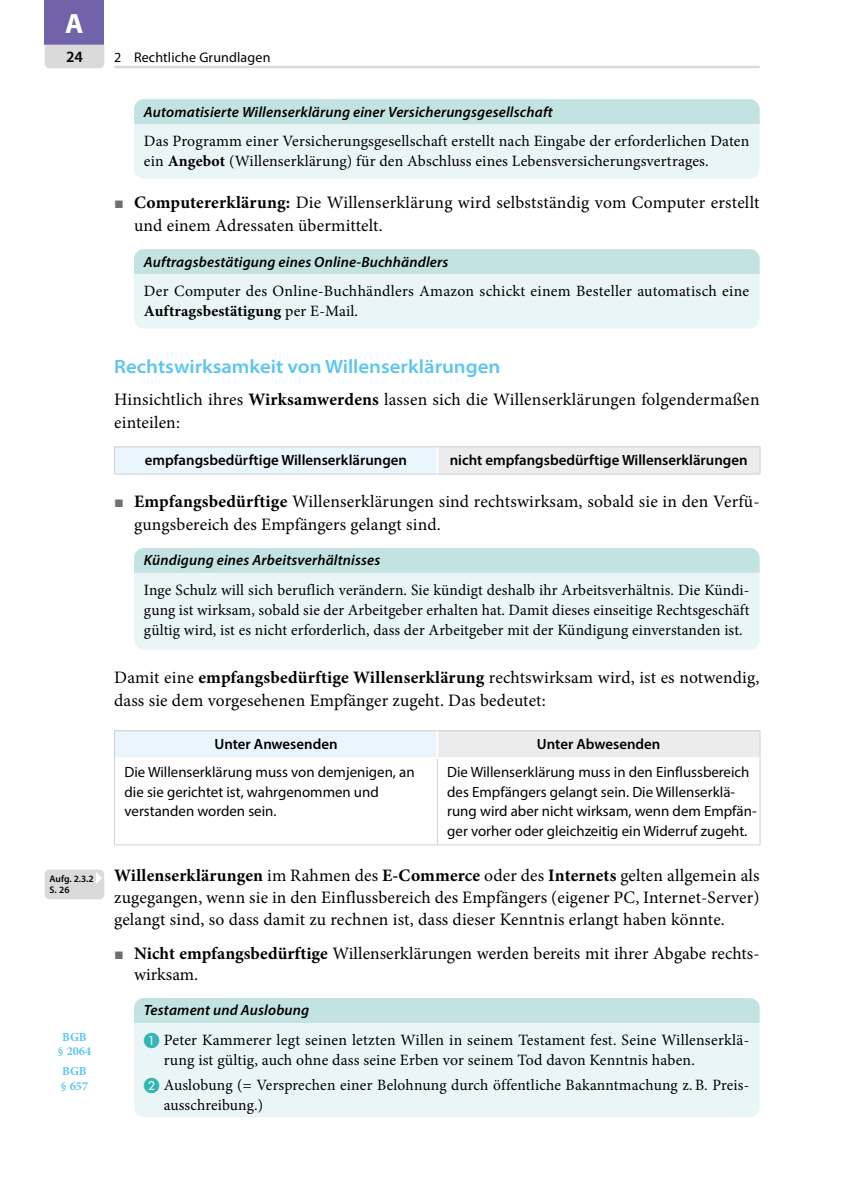
<style>
.page{position:relative;width:844px;height:1191px;background:#fff}
.page>*{position:absolute;margin:0;border:0;box-sizing:border-box;transform-origin:0 0}
.t1{font:700 28px "Myriad Pro";color:#fff}
._03_Ueberschrift_4{font:600 semi-expanded 19.25px "Myriad Pro";color:#5bc5f2}
._10_1_Grundschrift{font:17.5px/22.4px "Minion Pro";letter-spacing:.01em;color:#000}
._30_1_2_Beispiel_Tex{font:15.75px/19.8px "Minion Pro";letter-spacing:.01em;color:#000}
._30_1_4_Beispiel_Auf{font:15.75px/19.8px "Minion Pro";letter-spacing:.01em;color:#000}
.t2{font:600 15.75px "Myriad Pro";color:#000}
._70_1_Tabelle{font:14.88px/19.8px "Myriad Pro";color:#000}
._30_1_1_Beispiel_Ueb{font:italic 600 14.88px "Myriad Pro";letter-spacing:.01em;color:#000}
._71_1_4_TabelleUeber{font:600 14.88px "Myriad Pro";color:#000}
.t3{font:14px "Myriad Pro";letter-spacing:.01em;color:#000}
._81_1_Marginalien_Ge{font:700 12.25px/14.9px "Minion Pro";color:#5bc5f2;text-align:center}
._82_1_Marginalien_Te{font:600 9.62px "Myriad Pro";letter-spacing:-.005em;color:#000}
.s1{font-weight:700}
.s2{color:#6f6f6e}
.s3{color:#32b6b3}
</style>
<div class="page">
<div style="left:134px;top:99px;width:625px;height:80px;background:#eaf5f5;border-radius:10px"></div>
<div style="left:134px;top:99px;width:625px;height:25px;background:#c3e3e2"></div>
<div style="left:134px;top:249px;width:625px;height:79px;background:#eaf5f5;border-radius:10px"></div>
<div style="left:134px;top:249px;width:625px;height:25px;background:#c3e3e2"></div>
<div style="left:115px;top:447px;width:322px;height:27px;background:#eaf6fe"></div>
<div style="left:437px;top:447px;width:322px;height:27px;background:#ececed"></div>
<hr style="left:114px;top:446px;width:323px;height:1px;background:#cfd0d0">
<svg style="left:114px;top:447px;width:1px;height:27px"></svg>
<hr style="left:437px;top:446px;width:323px;height:1px;background:#cfd0d0">
<svg style="left:759px;top:447px;width:1px;height:27px"></svg>
<hr style="left:114px;top:474px;width:323px;height:1px;background:#cfd0d0">
<hr style="left:437px;top:474px;width:323px;height:1px;background:#cfd0d0">
<hr style="left:436px;top:447px;width:2px;height:27px;background:#fff">
<div style="left:134px;top:548px;width:625px;height:101px;background:#eaf5f5;border-radius:10px"></div>
<div style="left:134px;top:548px;width:625px;height:25px;background:#c3e3e2"></div>
<div style="left:115px;top:731px;width:322px;height:27px;background:#eaf6fe"></div>
<div style="left:437px;top:731px;width:322px;height:27px;background:#ececed"></div>
<hr style="left:114px;top:730px;width:323px;height:1px;background:#cfd0d0">
<svg style="left:114px;top:731px;width:1px;height:27px"></svg>
<hr style="left:437px;top:730px;width:323px;height:1px;background:#cfd0d0">
<svg style="left:759px;top:731px;width:1px;height:27px"></svg>
<hr style="left:114px;top:758px;width:1px;height:86px;background:#cfd0d0">
<hr style="left:437px;top:759px;width:1px;height:85px;background:#cfd0d0">
<hr style="left:759px;top:758px;width:1px;height:86px;background:#cfd0d0">
<hr style="left:114px;top:844px;width:323px;height:1px;background:#cfd0d0">
<hr style="left:437px;top:844px;width:323px;height:1px;background:#cfd0d0">
<hr style="left:436px;top:731px;width:2px;height:26px;background:#fff">
<hr style="left:115px;top:757px;width:322px;height:2px;background:#fff">
<hr style="left:437px;top:757px;width:322px;height:2px;background:#fff">
<div style="left:134px;top:998px;width:625px;height:119px;background:#eaf5f5;border-radius:10px"></div>
<div style="left:134px;top:998px;width:625px;height:25px;background:#c3e3e2"></div>
<div style="left:45px;top:869px;width:59px;height:30px;background:#dadada;border-radius:5px"></div>
<hr style="left:114px;top:66px;width:645px;height:2px;background:#dadada">
<div style="left:45px;top:0;width:59px;height:45px;background:#7163a9"></div>
<svg style="left:45px;top:45px;width:59px;height:23px"></svg>
<h1 class="t1" style="left:65px;top:6px;width:20px">A</h1>
<p class="t2" style="left:66px;top:47px;width:18px">24</p>
<p class="_82_1_Marginalien_Te" style="left:50px;top:872px;width:46px">Aufg. 2.3.2</p>
<p class="_82_1_Marginalien_Te" style="left:50px;top:884px;width:21px">S. 26</p>
<p class="_81_1_Marginalien_Ge" style="left:58px;top:1029px;width:35px">BGB § 2064</p>
<p class="_81_1_Marginalien_Ge" style="left:61px;top:1063px;width:29px;text-align:left">BGB § 657</p>
<p class="t3" style="left:114px;top:49px;width:158px">2 Rechtliche Grundlagen</p>
<p class="_30_1_1_Beispiel_Ueb" style="left:144px;top:102px;width:410px">Automatisierte Willenserklärung einer Versicherungsgesellschaft</p>
<p class="_30_1_2_Beispiel_Tex" style="left:144px;top:131px;width:606px">Das Programm einer Versicherungsgesellschaft erstellt nach Eingabe der erforderlichen Daten ein <span class="s1">Angebot</span> (Willenserklärung) für den Abschluss eines Lebensversicherungsvertrages.</p>
<p class="_10_1_Grundschrift" style="left:134px;top:192px;width:627px;text-indent:-20px"><span class="s2">▪</span> <span class="s1">Computererklärung:</span> Die Willenserklärung wird selbstständig vom Computer erstellt und einem Adressaten übermittelt.</p>
<p class="_30_1_1_Beispiel_Ueb" style="left:144px;top:252px;width:306px">Auftragsbestätigung eines Online-Buchhändlers</p>
<p class="_30_1_2_Beispiel_Tex" style="left:144px;top:281px;width:606px">Der Computer des Online-Buchhändlers Amazon schickt einem Besteller automatisch eine<br><span class="s1">Auftragsbestätigung</span> per E-Mail.</p>
<p class="_03_Ueberschrift_4" style="left:114px;top:354px;width:387px">Rechtswirksamkeit von Willenserklärungen</p>
<p class="_10_1_Grundschrift" style="left:114px;top:389px;width:646px">Hinsichtlich ihres <span class="s1">Wirksamwerdens</span> lassen sich die Willenserklärungen folgendermaßen einteilen:</p>
<p class="_71_1_4_TabelleUeber" style="left:145px;top:451px;width:263px">empfangsbedürftige Willenserklärungen</p>
<p class="_71_1_4_TabelleUeber" style="left:449px;top:451px;width:299px">nicht empfangsbedürftige Willenserklärungen</p>
<p class="_10_1_Grundschrift" style="left:134px;top:490px;width:627px;text-indent:-20px"><span class="s2">▪</span> <span class="s1">Empfangsbedürftige</span> Willenserklärungen sind rechtswirksam, sobald sie in den Verfü&shy;gungsbereich des Empfängers gelangt sind.</p>
<p class="_30_1_1_Beispiel_Ueb" style="left:144px;top:551px;width:238px">Kündigung eines Arbeitsverhältnisses</p>
<p class="_30_1_2_Beispiel_Tex" style="left:144px;top:580px;width:606px;text-align:justify">Inge Schulz will sich beruflich verändern. Sie kündigt deshalb ihr Arbeitsverhältnis. Die Kündi&shy;gung ist wirksam, sobald sie der Arbeitgeber erhalten hat. Damit dieses einseitige Rechtsgeschäft gültig wird, ist es nicht erforderlich, dass der Arbeitgeber mit der Kündigung einverstanden ist.</p>
<p class="_10_1_Grundschrift" style="left:114px;top:666px;width:646px">Damit eine <span class="s1">empfangsbedürftige Willenserklärung</span> rechtswirksam wird, ist es notwendig, dass sie dem vorgesehenen Empfänger zugeht. Das bedeutet:</p>
<p class="_71_1_4_TabelleUeber" style="left:214px;top:735px;width:125px">Unter Anwesenden</p>
<p class="_71_1_4_TabelleUeber" style="left:537px;top:735px;width:125px">Unter Abwesenden</p>
<p class="_70_1_Tabelle" style="left:124px;top:761px;width:291px">Die Willenserklärung muss von demjenigen, an die sie gerichtet ist, wahrgenommen und verstanden worden sein.</p>
<p class="_70_1_Tabelle" style="left:447px;top:761px;width:311px">Die Willenserklärung muss in den Einflussbereich des Empfängers gelangt sein. Die Willenserklä&shy;rung wird aber nicht wirksam, wenn dem Empfän&shy;ger vorher oder gleichzeitig ein Widerruf zugeht.</p>
<p class="_10_1_Grundschrift" style="left:114px;top:864px;width:646px;text-align:justify"><span class="s1">Willenserklärungen</span> im Rahmen des <span class="s1">E-Commerce</span> oder des <span class="s1">Internets</span> gelten allgemein als zugegangen, wenn sie in den Einflussbereich des Empfängers (eigener PC, Internet-Server) gelangt sind, so dass damit zu rechnen ist, dass dieser Kenntnis erlangt haben könnte.</p>
<p class="_10_1_Grundschrift" style="left:134px;top:942px;width:627px;line-height:21px;text-indent:-20px"><span class="s2">▪</span> <span class="s1">Nicht empfangsbedürftige</span> Willenserklärungen werden bereits mit ihrer Abgabe rechts&shy;wirksam.</p>
<p class="_30_1_1_Beispiel_Ueb" style="left:144px;top:1001px;width:167px">Testament und Auslobung</p>
<p class="_30_1_4_Beispiel_Auf" style="left:164px;top:1030px;width:587px;text-indent:-20px"><span class="s3">❶</span> Peter Kammerer legt seinen letzten Willen in seinem Testament fest. Seine Willenserklä&shy;rung ist gültig, auch ohne dass seine Erben vor seinem Tod davon Kenntnis haben.</p>
<p class="_30_1_4_Beispiel_Auf" style="left:164px;top:1075px;width:587px;text-indent:-20px"><span class="s3">❷</span> Auslobung (= Versprechen einer Belohnung durch öffentliche Bakanntmachung z. B. Preis&shy;ausschreibung.)</p>
</div>
